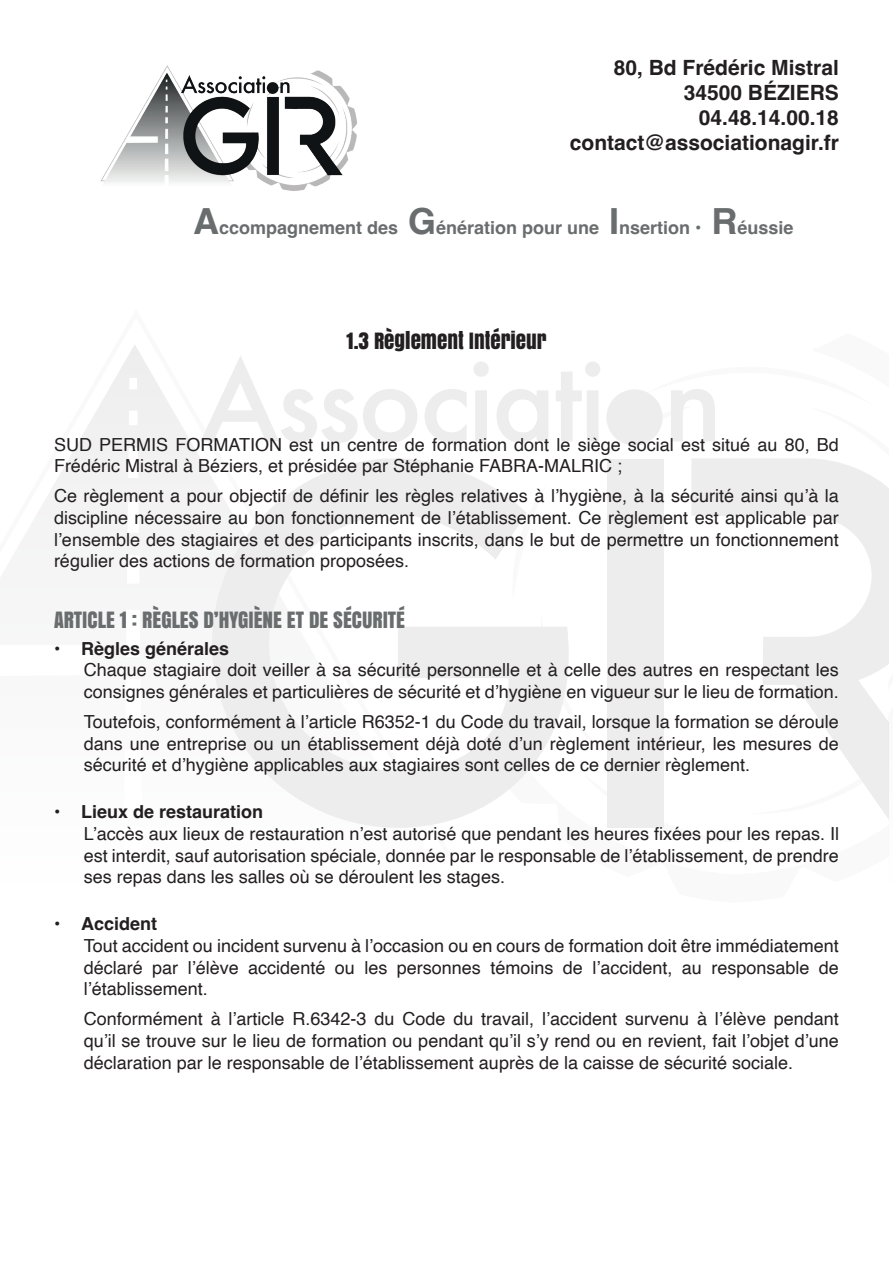
<style>
.page{position:relative;width:893px;height:1263px;background:#fff}
.page>*{position:absolute;margin:0;border:0;box-sizing:border-box;transform-origin:0 0}
.t1{font:700 21px/25.2px "Helvetica";color:#231f20;text-align:right}
.t2{font:21px "Anton";color:#696d6e}
.t3{font:21px "Anton";color:#231f20}
.t4{font:18px/21.6px "Helvetica";color:#231f20;text-align:justify}
.t5{font:700 18px "Helvetica";color:#696d6e}
.t6{font:700 18px "Helvetica";color:#231f20}
.s1{font-size:36px}
</style>
<div class="page">
<svg style="left:13px;top:345px;width:199px;height:212px"></svg>
<div style="left:127px;top:555px;width:12px;height:29px;background:#fff"></div>
<div style="left:128px;top:502px;width:11px;height:31px;background:#fff"></div>
<div style="left:128px;top:448px;width:10px;height:30px;background:#fff"></div>
<div style="left:129px;top:411px;width:9px;height:14px;background:#fff"></div>
<div style="left:129px;top:378px;width:8px;height:11px;background:#fff"></div>
<svg style="left:212px;top:458px;width:300px;height:370px"></svg>
<svg style="left:512px;top:389px;width:377px;height:439px"></svg>
<img style="left:101px;top:65px;width:256px;height:126px">
<p class="t1" style="left:570px;top:57px;width:271px">80, Bd Frédéric Mistral<br>34500 BÉZIERS<br>04.48.14.00.18 contact@associationagir.fr</p>
<p class="t5" style="left:193px;top:217px;width:602px"><span class="s1">A</span>ccompagnement des <span class="s1">G</span>énération pour une <span class="s1">I</span>nsertion • <span class="s1">R</span>éussie</p>
<p class="t3" style="left:346px;top:324px;width:202px">1.3 RÈGLEMENT INTÉRIEUR</p>
<p class="t4" style="left:54px;top:434px;width:786px">SUD PERMIS FORMATION est un centre de formation dont le siège social est situé au 80, Bd<br>Frédéric Mistral à Béziers, et présidée par Stéphanie FABRA-MALRIC ;</p>
<p class="t4" style="left:54px;top:486px;width:786px">Ce règlement a pour objectif de définir les règles relatives à l’hygiène, à la sécurité ainsi qu’à la discipline nécessaire au bon fonctionnement de l’établissement. Ce règlement est applicable par l’ensemble des stagiaires et des participants inscrits, dans le but de permettre un fonctionnement régulier des actions de formation proposées.</p>
<p class="t2" style="left:54px;top:604px;width:353px">ARTICLE 1 : RÈGLES D’HYGIÈNE ET DE SÉCURITÉ</p>
<p class="t6" style="left:54px;top:637px;width:177px">• Règles générales</p>
<p class="t4" style="left:84px;top:660px;width:757px">Chaque stagiaire doit veiller à sa sécurité personnelle et à celle des autres en respectant les consignes générales et particulières de sécurité et d’hygiène en vigueur sur le lieu de formation.</p>
<p class="t4" style="left:84px;top:712px;width:757px">Toutefois, conformément à l’article R6352-1 du Code du travail, lorsque la formation se déroule dans une entreprise ou un établissement déjà doté d’un règlement intérieur, les mesures de sécurité et d’hygiène applicables aux stagiaires sont celles de ce dernier règlement.</p>
<p class="t6" style="left:54px;top:801px;width:211px">• Lieux de restauration</p>
<p class="t4" style="left:84px;top:823px;width:757px">L’accès aux lieux de restauration n’est autorisé que pendant les heures fixées pour les repas. Il est interdit, sauf autorisation spéciale, donnée par le responsable de l’établissement, de prendre ses repas dans les salles où se déroulent les stages.</p>
<p class="t6" style="left:54px;top:913px;width:105px">• Accident</p>
<p class="t4" style="left:84px;top:935px;width:757px">Tout accident ou incident survenu à l’occasion ou en cours de formation doit être immédiatement déclaré par l’élève accidenté ou les personnes témoins de l’accident, au responsable de l’établissement.</p>
<p class="t4" style="left:84px;top:1009px;width:757px">Conformément à l’article R.6342-3 du Code du travail, l’accident survenu à l’élève pendant qu’il se trouve sur le lieu de formation ou pendant qu’il s’y rend ou en revient, fait l’objet d’une déclaration par le responsable de l’établissement auprès de la caisse de sécurité sociale.</p>
</div>
